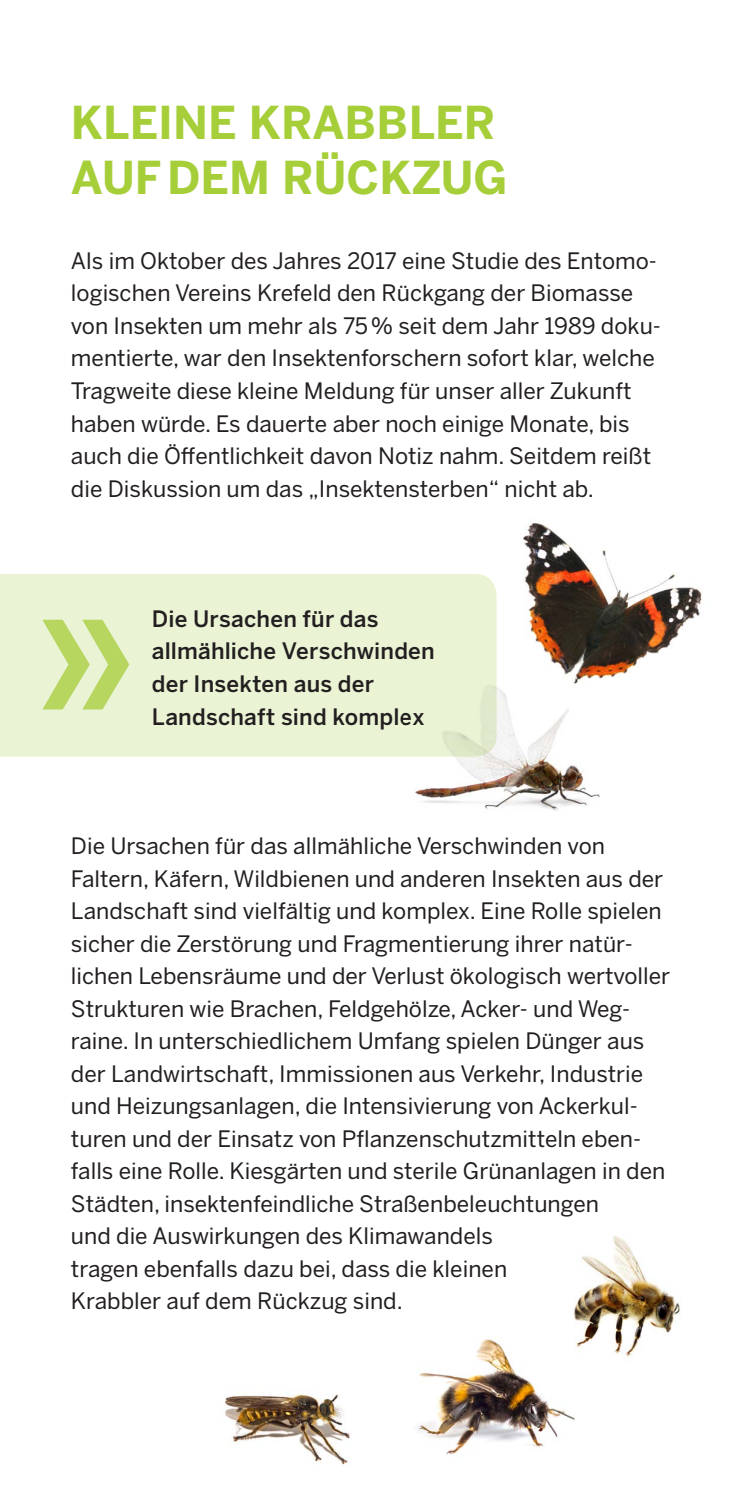
<style>
.page{position:relative;width:745px;height:1489px;background:#fff}
.page>*{position:absolute;margin:0;border:0;box-sizing:border-box;transform-origin:0 0}
.t1{font:500 169px "Benton Sans";color:#b6d65f}
.t2{font:700 45px/55px "Benton Sans";color:#a6ce39}
.t3{font:22.5px/32.5px "Benton Sans";color:#231f20}
.t4{font:500 22.5px/32.5px "Benton Sans";letter-spacing:.01em;color:#231f20}
</style>
<div class="page">
<div style="left:0;top:574px;width:496px;height:182px;background:#eaf3d4"></div>
<img style="left:496px;top:523px;width:206px;height:150px">
<img style="left:405px;top:665px;width:221px;height:146px">
<img style="left:225px;top:1394px;width:126px;height:71px">
<img style="left:416px;top:1339px;width:159px;height:116px">
<img style="left:517px;top:1236px;width:163px;height:135px">
<h2 class="t2" style="left:71px;top:94px;width:438px">KLEINE KRABBLER<br>AUF DEM RÜCKZUG</h2>
<p class="t3" style="left:71px;top:244px;width:591px">Als im Oktober des Jahres 2017 eine Studie des Entomo&shy;logischen Vereins Krefeld den Rückgang der Biomasse von Insekten um mehr als 75% seit dem Jahr 1989 doku&shy;mentierte, war den Insektenforschern sofort klar, welche Tragweite diese kleine Meldung für unser aller Zukunft haben würde. Es dauerte aber noch einige Monate, bis auch die Öffentlichkeit davon Notiz nahm. Seitdem reißt die Diskussion um das „Insektensterben“ nicht ab.</p>
<h1 class="t1" style="left:35px;top:547px;width:101px">»</h1>
<p class="t4" style="left:152px;top:602px;width:284px">Die Ursachen für das allmähliche Verschwinden der Insekten aus der<br>Landschaft sind komplex</p>
<p class="t3" style="left:71px;top:829px;width:600px">Die Ursachen für das allmähliche Verschwinden von Faltern, Käfern, Wildbienen und anderen Insekten aus der Landschaft sind vielfältig und komplex. Eine Rolle spielen sicher die Zerstörung und Fragmentierung ihrer natür&shy;lichen Lebensräume und der Verlust ökologisch wertvoller Strukturen wie Brachen, Feldgehölze, Acker- und Weg&shy;raine. In unterschiedlichem Umfang spielen Dünger aus der Landwirtschaft, Immissionen aus Verkehr, Industrie und Heizungsanlagen, die Intensivierung von Ackerkul&shy;turen und der Einsatz von Pflanzenschutzmitteln eben&shy;falls eine Rolle. Kiesgärten und sterile Grünanlagen in den Städten, insektenfeindliche Straßenbeleuchtungen<br>und die Auswirkungen des Klimawandels<br>tragen ebenfalls dazu bei, dass die kleinen<br>Krabbler auf dem Rückzug sind.</p>
</div>
